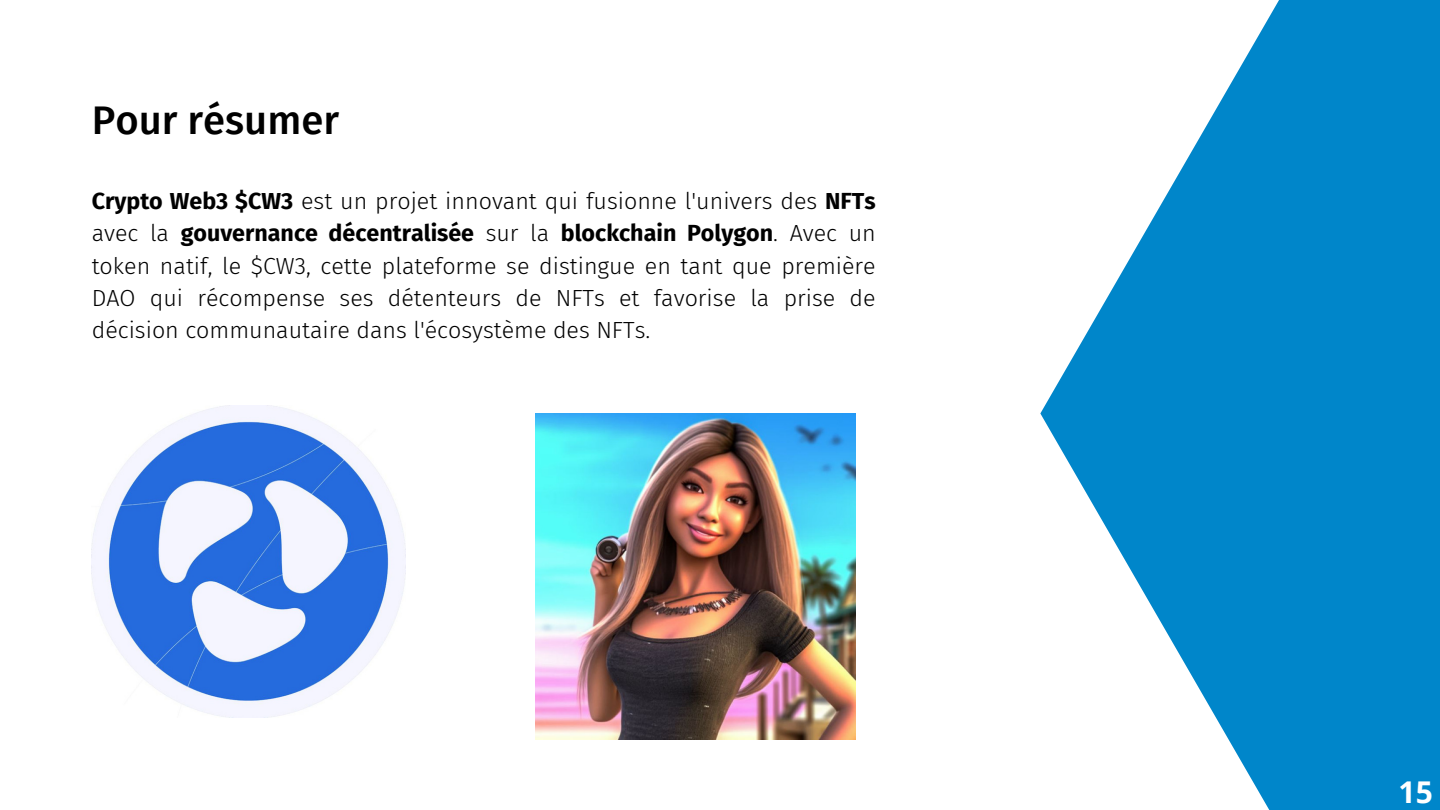
<style>
.page{position:relative;width:1440px;height:810px;background:#fff}
.page>*{position:absolute;margin:0;border:0;box-sizing:border-box;transform-origin:0 0}
.t1{font:500 40px "Fira Sans";color:#000}
.t2{font:700 30px "Open Sans";color:#fff}
.t3{font:300 23.2px/32.2px "Fira Sans";color:#000;text-align:justify}
.s1{font-weight:700}
</style>
<div class="page">
<svg style="left:1040px;top:0;width:400px;height:810px;fill:#0086ca"></svg>
<img style="left:92px;top:405px;width:314px;height:313px">
<img style="left:535px;top:413px;width:321px;height:327px">
<h1 class="t1" style="left:92px;top:97px;width:249px">Pour résumer</h1>
<p class="t3" style="left:92px;top:185px;width:785px"><span class="s1">Crypto Web3 $CW3</span> est un projet innovant qui fusionne l'univers des <span class="s1">NFTs </span>avec la <span class="s1">gouvernance décentralisée</span> sur la <span class="s1">blockchain Polygon</span>. Avec un token natif, le $CW3, cette plateforme se distingue en tant que première DAO qui récompense ses détenteurs de NFTs et favorise la prise de décision communautaire dans l'écosystème des NFTs.</p>
<p class="t2" style="left:1399px;top:771px;width:36px">15</p>
</div>
